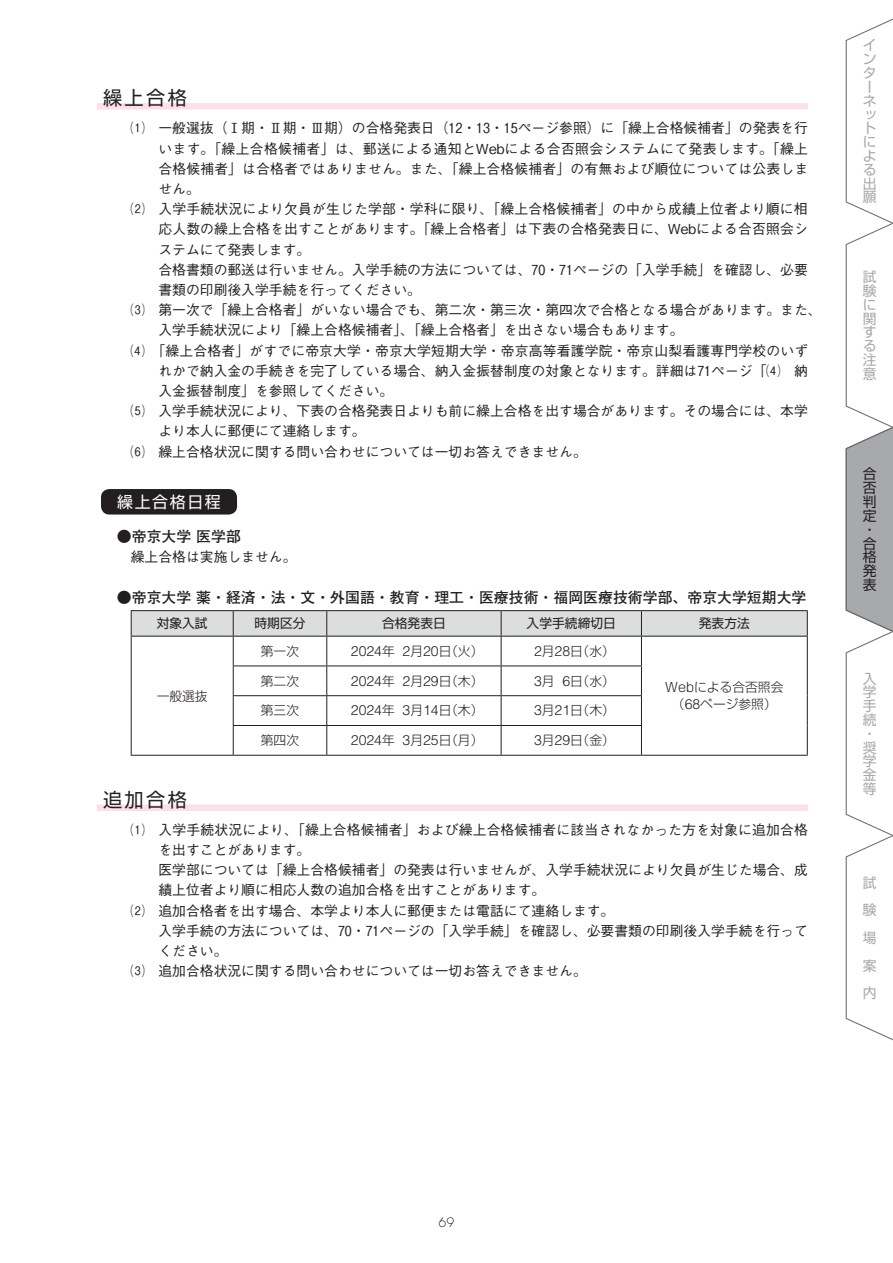
<style>
.page{position:relative;width:893px;height:1263px;background:#fff}
.page>*{position:absolute;margin:0;border:0;box-sizing:border-box;transform-origin:0 0}
.t1{font:19.2px "Shin Go Pro";letter-spacing:.125em;color:#231f20}
.t2{font:15.9px "Shin Go Pro";letter-spacing:.1em;color:#fff}
.t3{font:700 14.85px "Futo Go B101 Pro";color:#231f20}
.t4{font:300 14.1px "Helvetica LT Std";color:#231f20}
.t5{font:500 13.8px "Gothic BBB Pro";color:#231f20}
.t6{font:500 13.8px "Gothic BBB Pro";letter-spacing:.025em;color:#231f20}
.t7{font:13.8px/13.8px "Shin Go Pro";color:#a8a9ad}
.t8{font:13.8px/13.8px "Shin Go Pro";color:#231f20}
.t9{font:300 12.75px/17px "Shin Go Pro";color:#231f20;text-align:center}
.t10{font:12.75px "Shin Go Pro";color:#231f20}
.t11{font:300 12.75px "Futura";color:#231f20}
.s1{font-family:"Shin Go Pro";font-size:12.75px}
.s2{font-family:"Helvetica LT Std";font-size:14.1px}
</style>
<div class="page">
<svg style="left:845px;top:18px;width:48px;height:1023px"></svg>
<hr style="left:131px;top:755px;width:102px;height:1px;background:#231f20">
<hr style="left:233px;top:755px;width:94px;height:1px;background:#231f20">
<hr style="left:327px;top:755px;width:174px;height:1px;background:#231f20">
<hr style="left:501px;top:755px;width:140px;height:1px;background:#231f20">
<hr style="left:131px;top:610px;width:102px;height:1px;background:#231f20">
<hr style="left:233px;top:610px;width:94px;height:1px;background:#231f20">
<hr style="left:327px;top:610px;width:174px;height:1px;background:#231f20">
<hr style="left:501px;top:610px;width:140px;height:1px;background:#231f20">
<hr style="left:641px;top:610px;width:167px;height:1px;background:#231f20">
<svg style="left:131px;top:611px;width:677px;height:144px"></svg>
<hr style="left:807px;top:725px;width:1px;height:30px;background:#231f20">
<hr style="left:641px;top:755px;width:167px;height:1px;background:#231f20">
<div style="left:97px;top:103px;width:711px;height:6px;background:#fbdfeb"></div>
<div style="left:101px;top:489px;width:136px;height:25px;background:#231f20;border-radius:9px"></div>
<div style="left:97px;top:804px;width:711px;height:7px;background:#fbdfeb"></div>
<p class="t1" style="left:103px;top:82px;width:85px">繰上合格</p>
<p class="t5" style="left:131px;top:117px;width:679px">⑴　一般選抜（Ⅰ期・Ⅱ期・Ⅲ期）の合格発表日（12・13・15ページ参照）に「繰上合格候補者」の発表を行</p>
<p class="t6" style="left:158px;top:137px;width:651px">います。「繰上合格候補者」は、郵送による通知とWebによる合否照会システムにて発表します。「繰上</p>
<p class="t5" style="left:158px;top:157px;width:651px">合格候補者」は合格者ではありません。また、「繰上合格候補者」の有無および順位については公表しま</p>
<p class="t5" style="left:158px;top:178px;width:43px">せん。</p>
<p class="t5" style="left:131px;top:198px;width:678px">⑵　入学手続状況により欠員が生じた学部・学科に限り、「繰上合格候補者」の中から成績上位者より順に相</p>
<p class="t5" style="left:158px;top:218px;width:651px">応人数の繰上合格を出すことがあります。「繰上合格者」は下表の合格発表日に、Webによる合否照会シ</p>
<p class="t5" style="left:158px;top:238px;width:154px">ステムにて発表します。</p>
<p class="t5" style="left:131px;top:258px;width:679px">　　合格書類の郵送は行いません。入学手続の方法については、70・71ページの「入学手続」を確認し、必要</p>
<p class="t5" style="left:158px;top:279px;width:264px">書類の印刷後入学手続を行ってください。</p>
<p class="t5" style="left:131px;top:299px;width:692px">⑶　第一次で「繰上合格者」がいない場合でも、第二次・第三次・第四次で合格となる場合があります。また、</p>
<p class="t5" style="left:158px;top:319px;width:527px">入学手続状況により「繰上合格候補者」、「繰上合格者」を出さない場合もあります。</p>
<p class="t5" style="left:131px;top:339px;width:679px">⑷　「繰上合格者」がすでに帝京大学・帝京大学短期大学・帝京高等看護学院・帝京山梨看護専門学校のいず</p>
<p class="t5" style="left:158px;top:360px;width:651px">れかで納入金の手続きを完了している場合、納入金振替制度の対象となります。詳細は71ページ「⑷　納</p>
<p class="t5" style="left:158px;top:380px;width:236px">入金振替制度」を参照してください。</p>
<p class="t5" style="left:131px;top:400px;width:679px">⑸　入学手続状況により、下表の合格発表日よりも前に繰上合格を出す場合があります。その場合には、本学</p>
<p class="t5" style="left:158px;top:420px;width:209px">より本人に郵便にて連絡します。</p>
<p class="t5" style="left:131px;top:440px;width:458px">⑹　繰上合格状況に関する問い合わせについては一切お答えできません。</p>
<p class="t2" style="left:117px;top:489px;width:105px">繰上合格日程</p>
<p class="t3" style="left:117px;top:524px;width:126px">●帝京大学 医学部</p>
<p class="t5" style="left:131px;top:545px;width:167px">繰上合格は実施しません。</p>
<p class="t3" style="left:117px;top:585px;width:691px">●帝京大学 薬・経済・法・文・外国語・教育・理工・医療技術・福岡医療技術学部、帝京大学短期大学</p>
<p class="t10" style="left:157px;top:613px;width:53px">対象入試</p>
<p class="t10" style="left:254px;top:613px;width:53px">時期区分</p>
<p class="t10" style="left:382px;top:613px;width:65px">合格発表日</p>
<p class="t10" style="left:527px;top:613px;width:91px">入学手続締切日</p>
<p class="t10" style="left:699px;top:613px;width:53px">発表方法</p>
<p class="t9" style="left:157px;top:686px;width:53px">一般選抜</p>
<p class="t1" style="left:103px;top:783px;width:85px">追加合格</p>
<p class="t9" style="left:261px;top:641px;width:40px">第一次</p>
<p class="t4" style="left:351px;top:642px;width:134px">2024<span class="s1">年</span> 2<span class="s1">月</span>20<span class="s1">日（火）</span></p>
<p class="t9" style="left:534px;top:641px;width:82px"><span class="s2">2</span>月<span class="s2">28</span>日（水）</p>
<p class="t9" style="left:261px;top:671px;width:40px">第二次</p>
<p class="t4" style="left:351px;top:672px;width:134px">2024<span class="s1">年</span> 2<span class="s1">月</span>29<span class="s1">日（木）</span></p>
<p class="t9" style="left:534px;top:671px;width:82px"><span class="s2">3</span>月 <span class="s2">6</span>日（水）</p>
<p class="t9" style="left:261px;top:700px;width:40px">第三次</p>
<p class="t4" style="left:351px;top:702px;width:134px">2024<span class="s1">年</span> 3<span class="s1">月</span>14<span class="s1">日（木）</span></p>
<p class="t9" style="left:534px;top:700px;width:82px"><span class="s2">3</span>月<span class="s2">21</span>日（木）</p>
<p class="t9" style="left:261px;top:730px;width:40px">第四次</p>
<p class="t4" style="left:351px;top:731px;width:134px">2024<span class="s1">年</span> 3<span class="s1">月</span>25<span class="s1">日（月）</span></p>
<p class="t9" style="left:534px;top:730px;width:82px"><span class="s2">3</span>月<span class="s2">29</span>日（金）</p>
<p class="t9" style="left:665px;top:677px;width:120px">Webによる合否照会（<span class="s2">68</span>ページ参照）</p>
<p class="t5" style="left:131px;top:818px;width:679px">⑴　入学手続状況により、「繰上合格候補者」および繰上合格候補者に該当されなかった方を対象に追加合格</p>
<p class="t5" style="left:158px;top:839px;width:154px">を出すことがあります。</p>
<p class="t5" style="left:131px;top:859px;width:679px">　　医学部については「繰上合格候補者」の発表は行いませんが、入学手続状況により欠員が生じた場合、成</p>
<p class="t5" style="left:158px;top:879px;width:388px">績上位者より順に相応人数の追加合格を出すことがあります。</p>
<p class="t5" style="left:131px;top:899px;width:485px">⑵　追加合格者を出す場合、本学より本人に郵便または電話にて連絡します。</p>
<p class="t5" style="left:131px;top:919px;width:679px">　　入学手続の方法については、70・71ページの「入学手続」を確認し、必要書類の印刷後入学手続を行って</p>
<p class="t5" style="left:158px;top:940px;width:71px">ください。</p>
<p class="t5" style="left:131px;top:960px;width:458px">⑶　追加合格状況に関する問い合わせについては一切お答えできません。</p>
<p class="t7" style="left:863px;top:37px;width:15px">インターネットによる出願</p>
<p class="t7" style="left:863px;top:268px;width:15px;text-align:justify">試験に関する注意</p>
<p class="t8" style="left:863px;top:466px;width:15px">合否判定・合格発表</p>
<p class="t7" style="left:863px;top:670px;width:15px">入学手続・奨学金等</p>
<p class="t7" style="left:863px;top:867px;width:15px;line-height:27.6px;text-align:justify">試験場案内</p>
<p class="t11" style="left:439px;top:1214px;width:17px">69</p>
</div>
